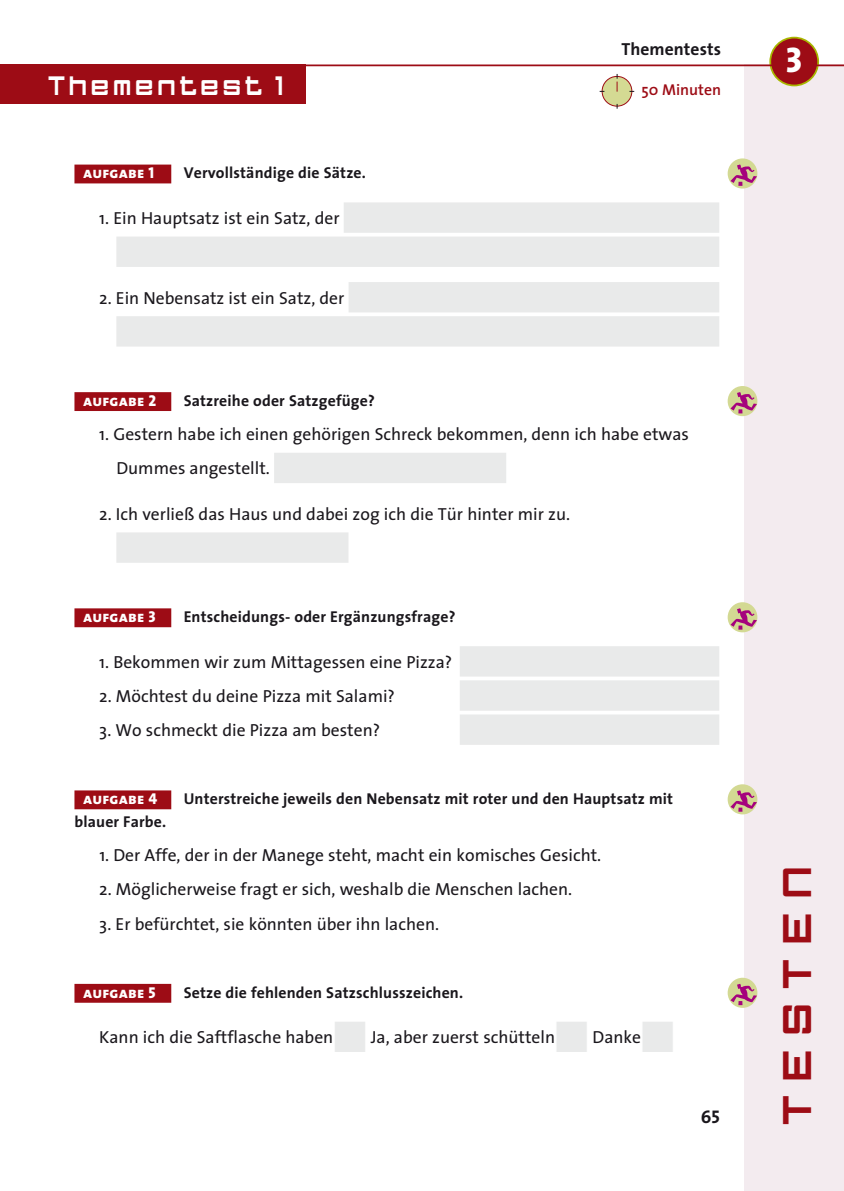
<style>
.page{position:relative;width:844px;height:1191px;background:#fff}
.page>*{position:absolute;margin:0;border:0;box-sizing:border-box;transform-origin:0 0}
.t1{font:43.75px "Zapf Dingbats";color:#e9eaea}
.t2{font:42px "FF Gothic One Two";letter-spacing:.19em;color:#9d0c15}
.t3{font:35.88px "The Sans Extra Bold Caps";color:#fff}
.t4{font:28px "FF Gothic Two Two";color:#fff;scale:.85 1}
.t5{font:18.38px "The Sans Bold Caps";color:#1a171c}
.t6{font:17.5px/34.1px "The Sans";color:#1a171c}
.t7{font:700 17.5px "The Sans";letter-spacing:.005em;color:#1a171c}
.t8{font:700 15.75px "The Sans";letter-spacing:.01em;color:#1a171c}
.t9{font:15.75px "The Sans Extra Bold Caps";letter-spacing:.01em;color:#fff}
.t10{font:600 15.75px "The Sans";color:#9d0c15}
.s1{color:#e9eaea}
</style>
<div class="page">
<div style="left:744px;top:64px;width:99px;height:1127px;background:#f3ebef"></div>
<div style="left:770px;top:38px;width:48px;height:47px;background:#9d0c15;border-radius:50%"></div>
<div style="left:769px;top:37px;width:49px;height:49px;border:2px solid #a8b700;border-radius:50%"></div>
<hr style="left:0;top:64px;width:843px;height:2px;background:#9d0c15">
<div style="left:0;top:65px;width:306px;height:39px;background:#9d0c15"></div>
<div style="left:602px;top:76px;width:29px;height:30px;background:#d4da93;border-radius:50%"></div>
<div style="left:601px;top:76px;width:31px;height:30px;border:1px solid #9d0c15;border-radius:50%"></div>
<svg style="left:616px;top:74px;width:1px;height:18px"></svg>
<div style="left:74px;top:165px;width:97px;height:18px;background:#9d0c15"></div>
<div style="left:343px;top:202px;width:376px;height:31px;background:#e9eaea"></div>
<div style="left:116px;top:236px;width:603px;height:31px;background:#e9eaea"></div>
<div style="left:348px;top:282px;width:371px;height:30px;background:#e9eaea"></div>
<div style="left:116px;top:316px;width:603px;height:30px;background:#e9eaea"></div>
<div style="left:74px;top:392px;width:97px;height:19px;background:#9d0c15"></div>
<div style="left:274px;top:453px;width:232px;height:30px;background:#e9eaea"></div>
<div style="left:116px;top:532px;width:232px;height:31px;background:#e9eaea"></div>
<div style="left:74px;top:608px;width:97px;height:19px;background:#9d0c15"></div>
<div style="left:459px;top:646px;width:260px;height:30px;background:#e9eaea"></div>
<div style="left:459px;top:680px;width:260px;height:30px;background:#e9eaea"></div>
<div style="left:459px;top:714px;width:260px;height:31px;background:#e9eaea"></div>
<div style="left:74px;top:790px;width:97px;height:19px;background:#9d0c15"></div>
<div style="left:74px;top:984px;width:97px;height:18px;background:#9d0c15"></div>
<svg style="left:727px;top:158px;width:30px;height:31px"></svg>
<svg style="left:730px;top:164px;width:26px;height:22px"></svg>
<svg style="left:727px;top:386px;width:30px;height:30px"></svg>
<svg style="left:730px;top:392px;width:26px;height:21px"></svg>
<svg style="left:727px;top:602px;width:30px;height:30px"></svg>
<svg style="left:730px;top:608px;width:26px;height:21px"></svg>
<svg style="left:727px;top:784px;width:30px;height:30px"></svg>
<svg style="left:730px;top:790px;width:26px;height:21px"></svg>
<svg style="left:727px;top:977px;width:30px;height:31px"></svg>
<svg style="left:730px;top:983px;width:26px;height:22px"></svg>
<p class="t7" style="left:621px;top:34px;width:101px">Thementests</p>
<h3 class="t4" style="left:46px;top:71px;width:282px">Thementest 1</h3>
<p class="t10" style="left:641px;top:76px;width:81px">50 Minuten</p>
<p class="t9" style="left:83px;top:160px;width:72px">aufgabe 1</p>
<p class="t8" style="left:184px;top:160px;width:184px">Vervollständige die Sätze.</p>
<p class="t6" style="left:99px;top:200px;width:242px">1. Ein Hauptsatz ist ein Satz, der</p>
<p class="t6" style="left:99px;top:280px;width:246px">2. Ein Nebensatz ist ein Satz, der</p>
<p class="t9" style="left:83px;top:387px;width:75px">aufgabe 2</p>
<p class="t8" style="left:184px;top:387px;width:193px">Satzreihe oder Satzgefüge?</p>
<p class="t6" style="left:116px;top:417px;width:574px;text-indent:-17px">1. Gestern habe ich einen gehörigen Schreck bekommen, denn ich habe etwas<br>Dummes angestellt.</p>
<p class="t6" style="left:99px;top:496px;width:472px">2. Ich verließ das Haus und dabei zog ich die Tür hinter mir zu.</p>
<p class="t9" style="left:83px;top:603px;width:74px">aufgabe 3</p>
<p class="t8" style="left:184px;top:604px;width:273px">Entscheidungs- oder Ergänzungsfrage?</p>
<p class="t6" style="left:99px;top:644px;width:354px">1. Bekommen wir zum Mittagessen eine Pizza?</p>
<p class="t6" style="left:99px;top:678px;width:297px">2. Möchtest du deine Pizza mit Salami?</p>
<p class="t6" style="left:99px;top:712px;width:282px">3. Wo schmeckt die Pizza am besten?</p>
<p class="t9" style="left:83px;top:785px;width:76px">aufgabe 4</p>
<p class="t8" style="left:184px;top:786px;width:491px">Unterstreiche jeweils den Nebensatz mit roter und den Hauptsatz mit</p>
<p class="t8" style="left:74px;top:808px;width:93px">blauer Farbe.</p>
<p class="t6" style="left:99px;top:837px;width:503px">1. Der Affe, der in der Manege steht, macht ein komisches Gesicht.</p>
<p class="t6" style="left:99px;top:872px;width:474px">2. Möglicherweise fragt er sich, weshalb die Menschen lachen.</p>
<p class="t6" style="left:99px;top:906px;width:341px">3. Er befürchtet, sie könnten über ihn lachen.</p>
<p class="t9" style="left:83px;top:979px;width:74px">aufgabe 5</p>
<p class="t8" style="left:184px;top:979px;width:281px">Setze die fehlenden Satzschlusszeichen.</p>
<p class="t6" style="left:99px;top:1019px;width:543px">Kann ich die Saftflasche haben<span class="s1">■</span> Ja, aber zuerst schütteln<span class="s1">■</span> Danke</p>
<h1 class="t1" style="left:641px;top:1016px;width:35px">■</h1>
<p class="t5" style="left:700px;top:1101px;width:21px">65</p>
<h3 class="t3" style="left:785px;top:30px;width:18px">3</h3>
<h2 class="t2" style="left:774px;top:1128px;width:267px;rotate:-90deg">tes ten</h2>
</div>
